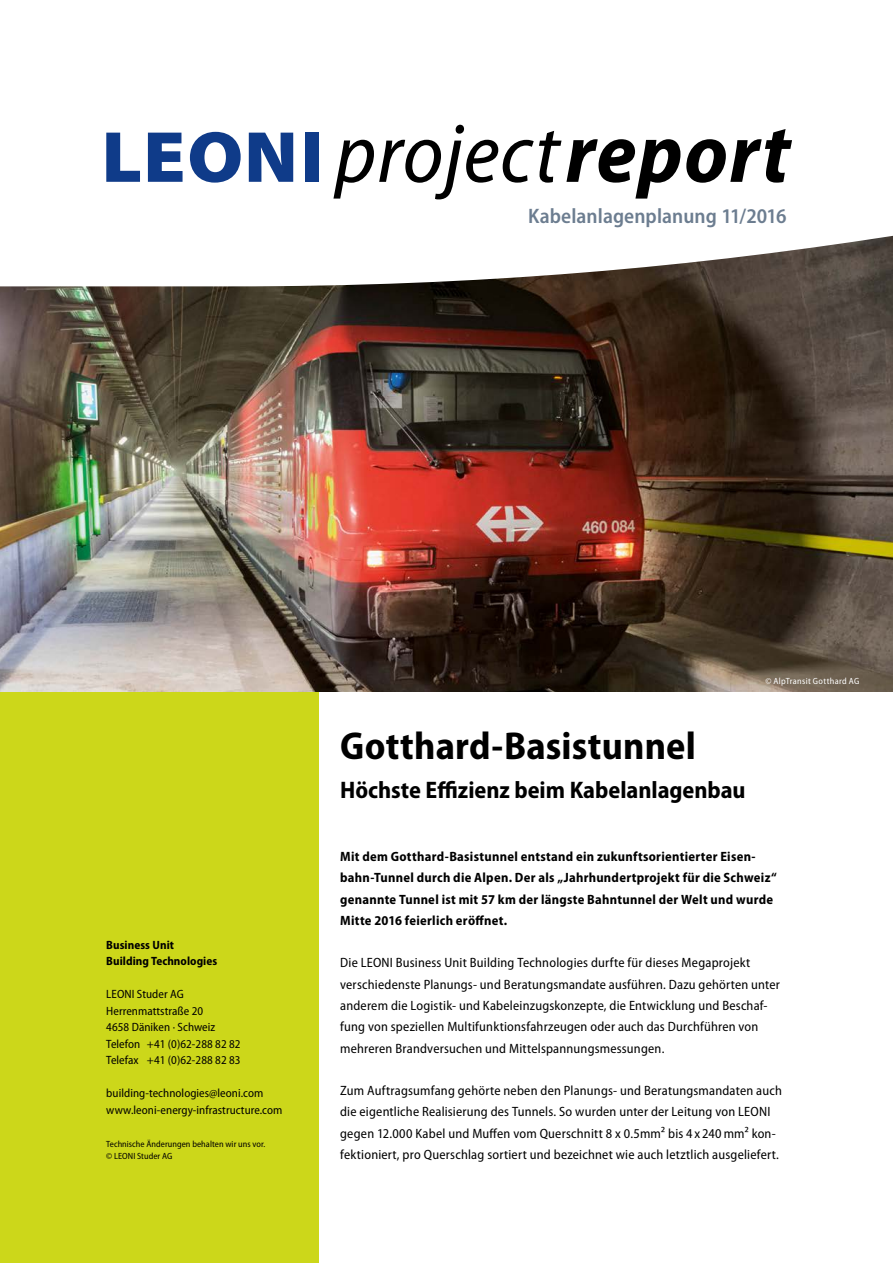
<style>
.page{position:relative;width:893px;height:1263px;background:#fff}
.page>*{position:absolute;margin:0;border:0;box-sizing:border-box;transform-origin:0 0}
.t1{font:italic semi-condensed 85.35px "Myriad Pro";letter-spacing:.01em;color:#000}
.t2{font:700 semi-condensed 39px "Myriad Pro";letter-spacing:.005em;color:#000}
.t3{font:700 semi-condensed 24px "Myriad Pro";color:#000}
.t4{font:600 semi-condensed 21px "Myriad Pro";letter-spacing:.005em;color:#6c7d90}
.t5{font:semi-condensed 13.5px/21.3px "Myriad Pro";letter-spacing:.015em;color:#000}
.t6{font:700 semi-condensed 13.5px/21.3px "Myriad Pro";letter-spacing:.02em;color:#000}
.t7{font:semi-condensed 12px/16.5px "Myriad Pro";letter-spacing:.005em;color:#000}
.t8{font:700 semi-condensed 12px/16.5px "Myriad Pro";letter-spacing:.005em;color:#000}
.t9{font:semi-condensed 9px/12px "Myriad Pro";letter-spacing:.005em;color:#000}
.t10{font:semi-condensed 9px "Myriad Pro";letter-spacing:.035em;color:#fff}
.s1{font-weight:700}
</style>
<div class="page">
<div style="left:0;top:330px;width:319px;height:933px;background:#ccd71a"></div>
<img style="left:0;top:286px;width:893px;height:405px">
<svg style="left:106px;top:131px;width:787px;height:155px"></svg>
<svg style="left:106px;top:133px;width:34px;height:49px"></svg>
<svg style="left:148px;top:133px;width:35px;height:49px"></svg>
<svg style="left:190px;top:132px;width:51px;height:51px"></svg>
<svg style="left:249px;top:133px;width:44px;height:49px"></svg>
<div style="left:305px;top:133px;width:14px;height:49px;background:#0f3b89"></div>
<h1 class="t1" style="left:335px;top:101px;width:456px">project<span class="s1">report</span></h1>
<h3 class="t4" style="left:528px;top:203px;width:260px">Kabelanlagenplanung 11/2016</h3>
<p class="t8" style="left:106px;top:936px;width:112px">Business Unit<br>Building Technologies</p>
<p class="t7" style="left:106px;top:986px;width:136px">LEONI Studer AG<br>Herrenmattstraße 20<br>4658 Däniken · Schweiz<br>Telefon +41 (0)62-288 82 82<br>Telefax +41 (0)62-288 82 83</p>
<p class="t7" style="left:106px;top:1085px;width:178px">building-technologies@leoni.com www.leoni-energy-infrastructure.com</p>
<p class="t9" style="left:106px;top:1138px;width:160px">Technische Änderungen behalten wir uns vor. © LEONI Studer AG</p>
<h2 class="t2" style="left:340px;top:720px;width:357px">Gotthard-Basistunnel</h2>
<h3 class="t3" style="left:340px;top:774px;width:407px">Höchste Effizienz beim Kabelanlagenbau</h3>
<p class="t10" style="left:765px;top:675px;width:95px">© AlpTransit Gotthard AG</p>
<p class="t6" style="left:340px;top:845px;width:438px">Mit dem Gotthard-Basistunnel entstand ein zukunftsorientierter Eisen&shy;bahn-Tunnel durch die Alpen. Der als „Jahrhundertprojekt für die Schweiz“ genannte Tunnel ist mit 57 km der längste Bahntunnel der Welt und wurde Mitte 2016 feierlich eröffnet.</p>
<p class="t5" style="left:340px;top:952px;width:441px">Die LEONI Business Unit Building Technologies durfte für dieses Megaprojekt verschiedenste Planungs- und Beratungsmandate ausführen. Dazu gehörten unter anderem die Logistik- und Kabeleinzugskonzepte, die Entwicklung und Beschaf&shy;fung von speziellen Multifunktionsfahrzeugen oder auch das Durchführen von mehreren Brandversuchen und Mittelspannungsmessungen.</p>
<p class="t5" style="left:340px;top:1080px;width:443px">Zum Auftragsumfang gehörte neben den Planungs- und Beratungsmandaten auch die eigentliche Realisierung des Tunnels. So wurden unter der Leitung von LEONI gegen 12.000 Kabel und Muffen vom Querschnitt 8 x 0.5mm² bis 4 x 240mm² kon&shy;fektioniert, pro Querschlag sortiert und bezeichnet wie auch letztlich ausgeliefert.</p>
</div>
